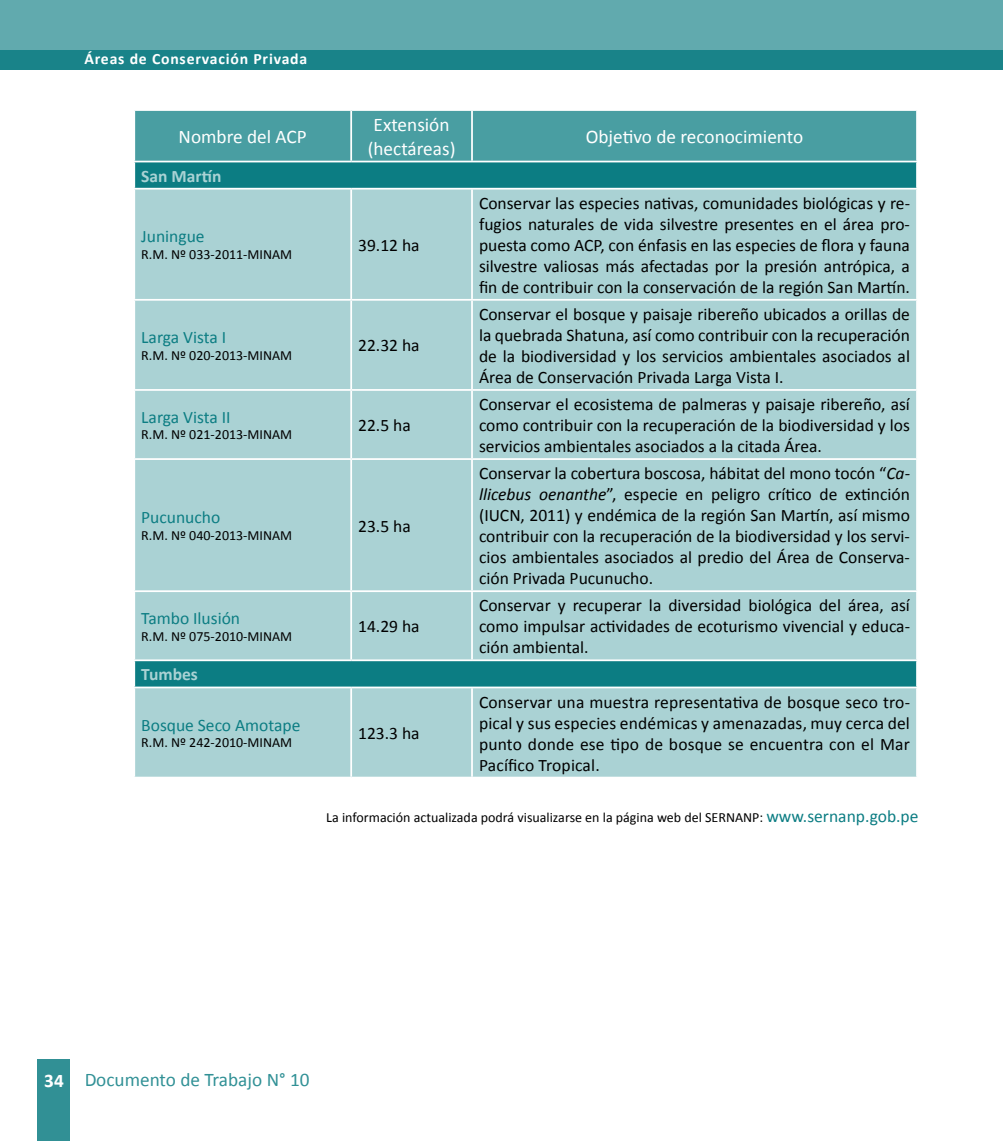
<style>
.page{position:relative;width:1003px;height:1141px;background:#fff}
.page>*{position:absolute;margin:0;border:0;box-sizing:border-box;transform-origin:0 0}
.t1{font:19.25px/23.1px "Calibri";color:#fff;text-align:center}
.t2{font:19.25px "Calibri";color:#0c7d83}
.t3{font:17.5px/21px "Calibri";color:#000;text-align:justify}
.t4{font:17.5px "Calibri";color:#0c7d83}
.t5{font:700 17.5px "Calibri";color:#aad2d4}
.t6{font:700 15.75px "Calibri";letter-spacing:.05em;color:#fff}
.t7{font:14px "Calibri";color:#000}
.s1{font-style:italic}
.s2{font-size:17.5px;color:#0c7d83}
.s3{font-weight:700;color:#fff}
</style>
<div class="page">
<div style="left:37px;top:1060px;width:33px;height:81px;background:#319095"></div>
<svg style="left:0;top:0;width:1002px;height:69px;background:#4d9fa3"></svg>
<div style="left:135px;top:111px;width:780px;height:50px;background:#499ea2"></div>
<svg style="left:135px;top:162px;width:780px;height:26px;background:#128086"></svg>
<svg style="left:135px;top:190px;width:780px;height:587px;background:#a4cfd1"></svg>
<hr style="left:350px;top:111px;width:2px;height:50px;background:#fff">
<hr style="left:471px;top:111px;width:1px;height:50px;background:#fff">
<hr style="left:350px;top:190px;width:2px;height:109px;background:#fff">
<hr style="left:471px;top:190px;width:1px;height:109px;background:#fff">
<hr style="left:133px;top:299px;width:218px;height:2px;background:#fff">
<hr style="left:351px;top:299px;width:121px;height:2px;background:#fff">
<hr style="left:350px;top:301px;width:2px;height:88px;background:#fff">
<hr style="left:472px;top:299px;width:445px;height:2px;background:#fff">
<hr style="left:471px;top:301px;width:1px;height:88px;background:#fff">
<hr style="left:133px;top:389px;width:218px;height:2px;background:#fff">
<hr style="left:351px;top:389px;width:121px;height:2px;background:#fff">
<hr style="left:350px;top:391px;width:2px;height:67px;background:#fff">
<hr style="left:472px;top:389px;width:445px;height:2px;background:#fff">
<hr style="left:471px;top:391px;width:1px;height:67px;background:#fff">
<hr style="left:133px;top:458px;width:218px;height:2px;background:#fff">
<hr style="left:351px;top:458px;width:121px;height:2px;background:#fff">
<hr style="left:350px;top:460px;width:2px;height:130px;background:#fff">
<hr style="left:472px;top:458px;width:445px;height:2px;background:#fff">
<hr style="left:471px;top:460px;width:1px;height:130px;background:#fff">
<hr style="left:133px;top:590px;width:218px;height:2px;background:#fff">
<hr style="left:351px;top:590px;width:121px;height:2px;background:#fff">
<hr style="left:350px;top:592px;width:2px;height:67px;background:#fff">
<hr style="left:472px;top:590px;width:445px;height:2px;background:#fff">
<hr style="left:471px;top:592px;width:1px;height:67px;background:#fff">
<hr style="left:133px;top:659px;width:218px;height:2px;background:#fff">
<hr style="left:351px;top:659px;width:121px;height:2px;background:#fff">
<hr style="left:472px;top:659px;width:445px;height:2px;background:#fff">
<hr style="left:133px;top:687px;width:218px;height:1px;background:#fff">
<hr style="left:351px;top:687px;width:121px;height:1px;background:#fff">
<hr style="left:350px;top:688px;width:2px;height:89px;background:#fff">
<hr style="left:472px;top:687px;width:445px;height:1px;background:#fff">
<hr style="left:471px;top:688px;width:1px;height:89px;background:#fff">
<p class="t6" style="left:84px;top:49px;width:224px">Áreas de Conservación Privada</p>
<p class="t1" style="left:178px;top:125px;width:130px">Nombre del ACP</p>
<p class="t1" style="left:367px;top:114px;width:89px">Extensión (hectáreas)</p>
<p class="t1" style="left:585px;top:125px;width:219px">Objetivo de reconocimiento</p>
<p class="t5" style="left:141px;top:165px;width:82px">San Martín</p>
<p class="t4" style="left:141px;top:226px;width:65px">Juningue</p>
<p class="t7" style="left:141px;top:246px;width:152px">R.M. Nº 033-2011-MINAM</p>
<p class="t4" style="left:141px;top:326px;width:86px">Larga Vista I</p>
<p class="t7" style="left:141px;top:346px;width:152px">R.M. Nº 020-2013-MINAM</p>
<p class="t4" style="left:141px;top:406px;width:91px">Larga Vista II</p>
<p class="t7" style="left:141px;top:426px;width:152px">R.M. Nº 021-2013-MINAM</p>
<p class="t4" style="left:141px;top:506px;width:81px">Pucunucho</p>
<p class="t7" style="left:141px;top:527px;width:152px">R.M. Nº 040-2013-MINAM</p>
<p class="t4" style="left:141px;top:607px;width:100px">Tambo Ilusión</p>
<p class="t7" style="left:141px;top:627px;width:152px">R.M. Nº 075-2010-MINAM</p>
<p class="t5" style="left:141px;top:663px;width:58px">Tumbes</p>
<p class="t4" style="left:141px;top:714px;width:161px">Bosque Seco Amotape</p>
<p class="t7" style="left:141px;top:734px;width:152px">R.M. Nº 242-2010-MINAM</p>
<p class="t3" style="left:358px;top:235px;width:63px">39.12 ha</p>
<p class="t3" style="left:358px;top:335px;width:63px">22.32 ha</p>
<p class="t3" style="left:358px;top:415px;width:54px">22.5 ha</p>
<p class="t3" style="left:358px;top:515px;width:54px">23.5 ha</p>
<p class="t3" style="left:358px;top:616px;width:63px">14.29 ha</p>
<p class="t3" style="left:479px;top:193px;width:432px">Conservar las especies nativas, comunidades biológicas y re&shy;fugios naturales de vida silvestre presentes en el área pro&shy;puesta como ACP, con énfasis en las especies de flora y fauna silvestre valiosas más afectadas por la presión antrópica, a fin de contribuir con la conservación de la región San Martín.</p>
<p class="t3" style="left:479px;top:304px;width:432px">Conservar el bosque y paisaje ribereño ubicados a orillas de la quebrada Shatuna, así como contribuir con la recuperación de la biodiversidad y los servicios ambientales asociados al Área de Conservación Privada Larga Vista I.</p>
<p class="t3" style="left:479px;top:394px;width:432px">Conservar el ecosistema de palmeras y paisaje ribereño, así como contribuir con la recuperación de la biodiversidad y los servicios ambientales asociados a la citada Área.</p>
<p class="t3" style="left:479px;top:463px;width:432px">Conservar la cobertura boscosa, hábitat del mono tocón “<span class="s1">Ca&shy;llicebus oenanthe</span>”, especie en peligro crítico de extinción (IUCN, 2011) y endémica de la región San Martín, así mismo contribuir con la recuperación de la biodiversidad y los servi&shy;cios ambientales asociados al predio del Área de Conserva&shy;ción Privada Pucunucho.</p>
<p class="t3" style="left:479px;top:595px;width:432px">Conservar y recuperar la diversidad biológica del área, así como impulsar actividades de ecoturismo vivencial y educa&shy;ción ambiental.</p>
<p class="t3" style="left:479px;top:691px;width:432px">Conservar una muestra representativa de bosque seco tro&shy;pical y sus especies endémicas y amenazadas, muy cerca del punto donde ese tipo de bosque se encuentra con el Mar Pacífico Tropical.</p>
<p class="t7" style="left:326px;top:808px;width:593px">La información actualizada podrá visualizarse en la página web del SERNANP: <span class="s2">www.sernanp.gob.pe</span></p>
<p class="t3" style="left:358px;top:723px;width:63px">123.3 ha</p>
<p class="t2" style="left:44px;top:1068px;width:267px"><span class="s3">34</span> Documento de Trabajo N° 10</p>
</div>
